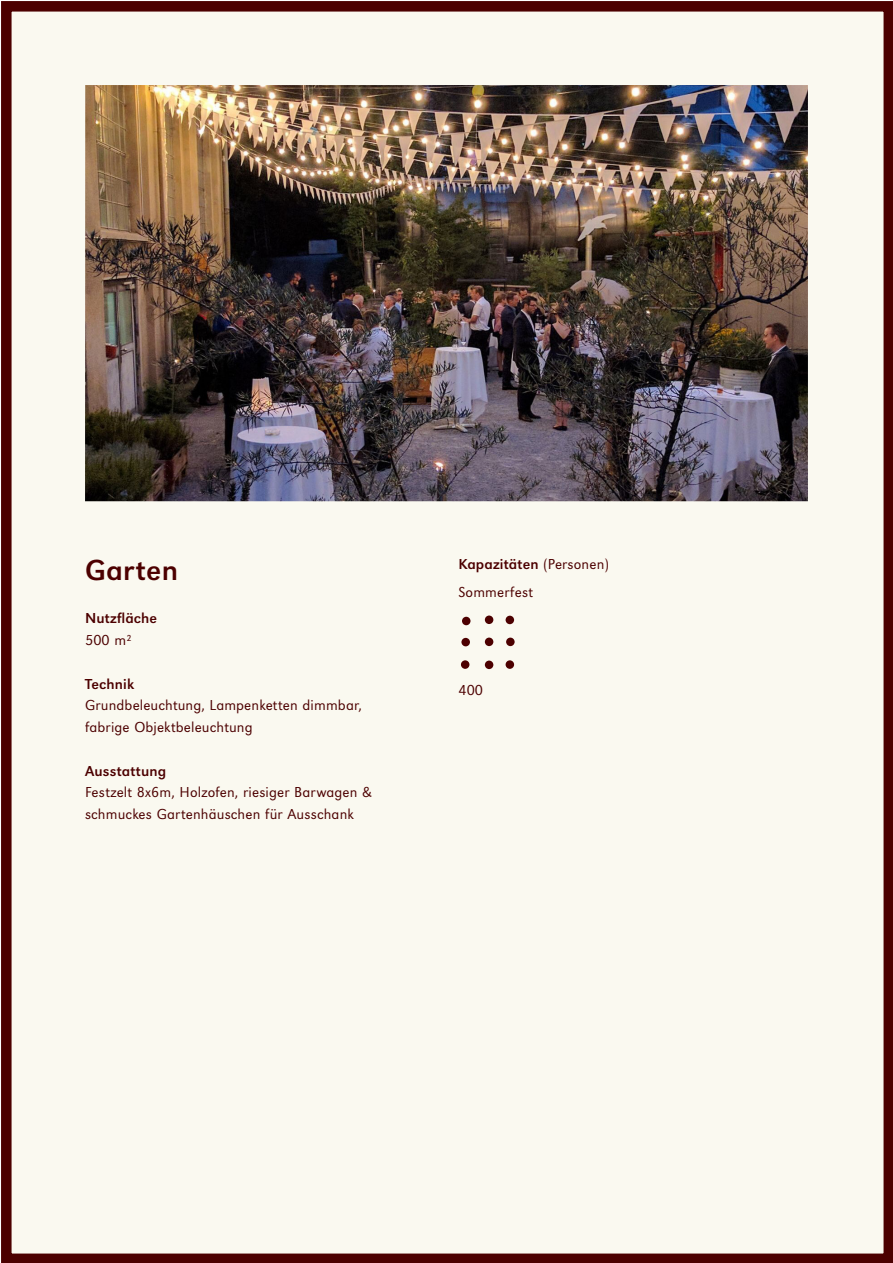
<style>
.page{position:relative;width:893px;height:1263px;background:#fff}
.page>*{position:absolute;margin:0;border:0;box-sizing:border-box;transform-origin:0 0}
.Untertitel{font:30px "URW Grotesk";letter-spacing:.01em;color:#4c0000}
.Untertitel-2{font:300 15px "URW Grotesk";letter-spacing:.01em;color:#4c0000}
.Untertitel-3{font:15px "URW Grotesk";letter-spacing:.01em;color:#4c0000}
.Grundtext{font:300 15px "URW Grotesk";letter-spacing:.01em;color:#4c0000}
.s1{font-weight:300}
</style>
<div class="page">
<div style="left:1px;top:1px;width:892px;height:1262px;background:#faf9f0"></div>
<img style="left:85px;top:85px;width:723px;height:416px">
<div style="left:485px;top:615px;width:8px;height:9px;background:#4c0000;border-radius:50%"></div>
<div style="left:462px;top:617px;width:8px;height:8px;background:#4c0000;border-radius:50%"></div>
<div style="left:506px;top:616px;width:8px;height:8px;background:#4c0000;border-radius:50%"></div>
<div style="left:506px;top:638px;width:9px;height:8px;background:#4c0000;border-radius:50%"></div>
<div style="left:461px;top:638px;width:9px;height:8px;background:#4c0000;border-radius:50%"></div>
<div style="left:485px;top:661px;width:8px;height:8px;background:#4c0000;border-radius:50%"></div>
<div style="left:485px;top:638px;width:8px;height:8px;background:#4c0000;border-radius:50%"></div>
<div style="left:506px;top:660px;width:8px;height:9px;background:#4c0000;border-radius:50%"></div>
<div style="left:461px;top:660px;width:8px;height:9px;background:#4c0000;border-radius:50%"></div>
<p class="Untertitel" style="left:85px;top:553px;width:95px">Garten</p>
<p class="Untertitel-3" style="left:85px;top:610px;width:74px">Nutzfläche</p>
<p class="Grundtext" style="left:85px;top:632px;width:48px">500 m²</p>
<p class="Untertitel-3" style="left:85px;top:675px;width:51px">Technik</p>
<p class="Untertitel-2" style="left:85px;top:697px;width:278px">Grundbeleuchtung, Lampenketten dimmbar,</p>
<p class="Untertitel-2" style="left:85px;top:719px;width:169px">fabrige Objektbeleuchtung</p>
<p class="Untertitel-3" style="left:85px;top:762px;width:83px">Ausstattung</p>
<p class="Untertitel-2" style="left:85px;top:784px;width:289px">Festzelt 8x6m, Holzofen, riesiger Barwagen &amp;</p>
<p class="Untertitel-2" style="left:85px;top:806px;width:270px">schmuckes Gartenhäuschen für Ausschank</p>
<p class="Untertitel-3" style="left:458px;top:556px;width:152px">Kapazitäten <span class="s1">(Personen)</span></p>
<p class="Grundtext" style="left:458px;top:584px;width:76px">Sommerfest</p>
<p class="Grundtext" style="left:458px;top:682px;width:26px">400</p>
</div>
